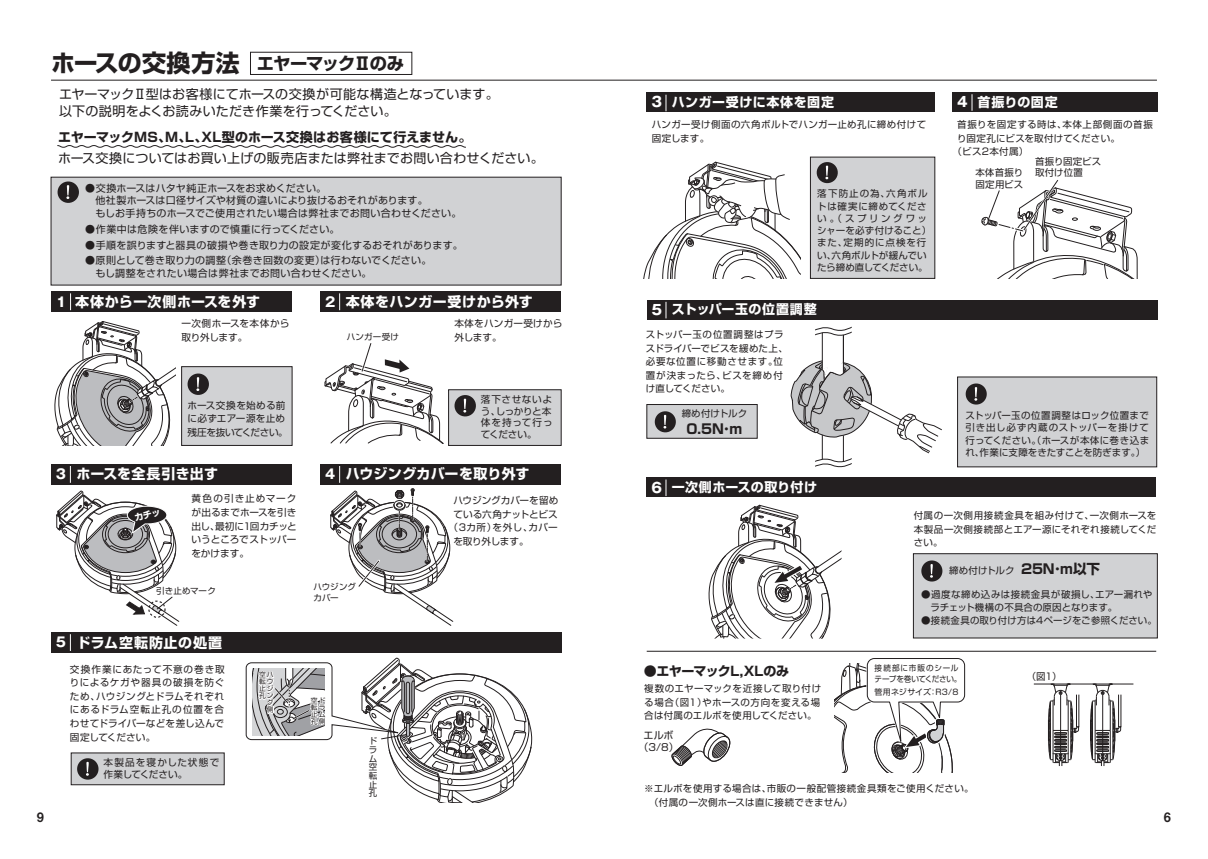
<style>
.page{position:relative;width:1208px;height:859px;background:#fff}
.page>*{position:absolute;margin:0;border:0;box-sizing:border-box;transform-origin:0 0}
.t1{font:700 17.3px "Shin Go Pro";letter-spacing:-.065em;color:#231f20}
.t2{font:700 14px "Shin Go Pro";letter-spacing:.025em;color:#fff}
.t3{font:700 14px "Shin Go Pro";letter-spacing:.06em;color:#fff}
.t4{font:700 13.5px "Shin Go Pro";letter-spacing:-.01em;color:#231f20}
.t5{font:13px/17px "Shin Go Pro";letter-spacing:.01em;color:#231f20}
.t6{font:700 13px "Shin Go Pro";color:#231f20}
.t7{font:700 13px "Shin Go Pro";letter-spacing:.035em;color:#fff}
.t8{font:700 13px "Shin Go Pro";letter-spacing:-.03em;color:#231f20}
.t9{font:700 13px "Shin Go Pro";letter-spacing:.015em;color:#fff}
.t10{font:13px "Midashi Go Pro MB31";color:#231f20}
.t11{font:10px/12.5px "Shin Go Pro";letter-spacing:.02em;color:#231f20}
.t12{font:9.6px/13.6px "Shin Go Pro";letter-spacing:.01em;color:#231f20}
.t13{font:9.6px/11.6px "Shin Go Pro";letter-spacing:.045em;color:#231f20}
.t14{font:9.6px/11.6px "Shin Go Pro";letter-spacing:.035em;color:#231f20}
.t15{font:9.6px "Shin Go Pro";letter-spacing:-.01em;color:#231f20}
.t16{font:9.6px "Shin Go Pro";letter-spacing:-.03em;color:#231f20}
.t17{font:9.5px/13.4px "Shin Go Pro";letter-spacing:.035em;color:#231f20}
.t18{font:9.5px/12.3px "Shin Go Pro";letter-spacing:.055em;color:#231f20}
.t19{font:9.5px "Shin Go Pro";letter-spacing:.015em;color:#231f20}
.t20{font:9.5px "Shin Go Pro";letter-spacing:.065em;color:#231f20}
.t21{font:9.5px "Shin Go Pro";letter-spacing:.005em;color:#231f20}
.t22{font:9.4px/11.3px "Shin Go Pro";letter-spacing:.015em;color:#231f20}
.t23{font:8.5px/8.7px "Shin Go Pro";letter-spacing:.015em;color:#231f20;text-align:justify}
.t24{font:8px/11px "Shin Go Pro";letter-spacing:-.005em;color:#231f20;scale:.95 1}
.t25{font:8px "Shin Go Pro";letter-spacing:.04em;color:#231f20}
.t26{font:6.8px/7px "Shin Go Pro";color:#231f20;text-align:justify}
.s1{font-size:24px}
.s2{font-family:"Gothic MB101 Pro";font-size:13.4px}
.s3{font-family:"Gothic MB101 Pro";font-size:14px}
</style>
<div class="page">
<hr style="left:51px;top:80px;width:1106px;height:1px;background:#231f20">
<div style="left:250px;top:52px;width:162px;height:23px;border:1px solid #231f20"></div>
<div style="left:957px;top:377px;width:200px;height:90px;background:#d1d2d4;border:1px solid #231f20"></div>
<div style="left:810px;top:157px;width:125px;height:122px;background:#d1d2d4;border:1px solid #231f20"></div>
<div style="left:913px;top:553px;width:244px;height:85px;background:#d1d2d4;border:1px solid #231f20"></div>
<div style="left:646px;top:404px;width:111px;height:34px;background:#d1d2d4;border:1px solid #231f20"></div>
<svg style="left:643px;top:162px;width:157px;height:116px"></svg>
<svg style="left:790px;top:326px;width:152px;height:142px"></svg>
<svg style="left:1048px;top:683px;width:31px;height:83px"></svg>
<svg style="left:1090px;top:683px;width:31px;height:83px"></svg>
<hr style="left:1033px;top:684px;width:100px;height:1px;background:#231f20">
<svg style="left:671px;top:728px;width:60px;height:38px"></svg>
<div style="left:952px;top:92px;width:205px;height:20px;background:#231f20"></div>
<div style="left:646px;top:92px;width:288px;height:20px;background:#231f20"></div>
<svg style="left:816px;top:162px;width:22px;height:22px"></svg>
<svg style="left:921px;top:560px;width:22px;height:22px"></svg>
<svg style="left:965px;top:383px;width:22px;height:22px"></svg>
<div style="left:646px;top:300px;width:511px;height:20px;background:#231f20"></div>
<svg style="left:666px;top:95px;width:1px;height:16px"></svg>
<svg style="left:666px;top:302px;width:1px;height:16px"></svg>
<div style="left:646px;top:478px;width:510px;height:19px;background:#231f20"></div>
<svg style="left:666px;top:479px;width:1px;height:17px"></svg>
<svg style="left:971px;top:94px;width:1px;height:17px"></svg>
<svg style="left:654px;top:411px;width:22px;height:22px"></svg>
<svg style="left:708px;top:504px;width:134px;height:134px"></svg>
<hr style="left:646px;top:651px;width:510px;height:1px;background:#231f20">
<svg style="left:834px;top:658px;width:132px;height:114px"></svg>
<svg style="left:981px;top:180px;width:157px;height:98px"></svg>
<svg style="left:54px;top:321px;width:121px;height:125px"></svg>
<svg style="left:245px;top:658px;width:288px;height:145px"></svg>
<div style="left:51px;top:177px;width:510px;height:108px;background:#d1d2d4"></div>
<div style="left:181px;top:366px;width:111px;height:80px;background:#d1d2d4;border:1px solid #231f20"></div>
<div style="left:448px;top:389px;width:113px;height:57px;background:#d1d2d4;border:1px solid #231f20"></div>
<svg style="left:57px;top:181px;width:22px;height:22px"></svg>
<div style="left:51px;top:291px;width:241px;height:20px;background:#231f20"></div>
<svg style="left:70px;top:293px;width:1px;height:17px"></svg>
<div style="left:51px;top:464px;width:241px;height:20px;background:#231f20"></div>
<svg style="left:70px;top:466px;width:1px;height:17px"></svg>
<div style="left:51px;top:632px;width:510px;height:20px;background:#231f20"></div>
<svg style="left:70px;top:634px;width:1px;height:17px"></svg>
<div style="left:320px;top:464px;width:241px;height:20px;background:#231f20"></div>
<svg style="left:330px;top:466px;width:123px;height:160px"></svg>
<div style="left:320px;top:291px;width:241px;height:20px;background:#231f20"></div>
<svg style="left:339px;top:293px;width:1px;height:17px"></svg>
<svg style="left:187px;top:373px;width:22px;height:22px"></svg>
<svg style="left:324px;top:343px;width:120px;height:101px"></svg>
<svg style="left:454px;top:395px;width:22px;height:22px"></svg>
<div style="left:71px;top:753px;width:153px;height:32px;background:#d1d2d4;border:1px solid #231f20"></div>
<svg style="left:77px;top:758px;width:22px;height:22px"></svg>
<svg style="left:57px;top:145px;width:409px;height:3px"></svg>
<svg style="left:56px;top:491px;width:124px;height:135px"></svg>
<h1 class="t1" style="left:51px;top:50px;width:355px"><span class="s1">ホースの交換方法</span> エヤーマックⅡのみ</h1>
<h3 class="t5" style="left:59px;top:84px;width:441px">エヤーマックⅡ型はお客様にてホースの交換が可能な構造となっています。以下の説明をよくお読みいただき作業を行ってください。</h3>
<h3 class="t6" style="left:58px;top:126px;width:415px">エヤーマックMS、M、L、XL型のホース交換はお客様にて行えません。</h3>
<h3 class="t5" style="left:58px;top:148px;width:487px">ホース交換についてはお買い上げの販売店または弊社までお問い合わせください。</h3>
<p class="t11" style="left:85px;top:181px;width:378px">●交換ホースはハタヤ純正ホースをお求めください。<br>　他社製ホースは口径サイズや材質の違いにより抜けるおそれがあります。<br>　もしお手持ちのホースでご使用されたい場合は弊社までお問い合わせください。</p>
<p class="t11" style="left:85px;top:221px;width:256px">●作業中は危険を伴いますので慎重に行ってください。</p>
<p class="t11" style="left:85px;top:237px;width:379px">●手順を誤りますと器具の破損や巻き取り力の設定が変化するおそれがあります。</p>
<p class="t11" style="left:85px;top:253px;width:348px">●原則として巻き取り力の調整（余巻き回数の変更）は行わないでください。　もし調整をされたい場合は弊社までお問い合わせください。</p>
<h2 class="t2" style="left:56px;top:290px;width:206px"><span class="s2">1</span> 本体から一次側ホースを外す</h2>
<p class="t12" style="left:182px;top:316px;width:109px">一次側ホースを本体から取り外します。</p>
<h2 class="t2" style="left:325px;top:290px;width:209px"><span class="s2">2</span> 本体をハンガー受けから外す</h2>
<p class="t12" style="left:454px;top:316px;width:109px">本体をハンガー受けから外します。</p>
<p class="t23" style="left:347px;top:332px;width:54px">ハンガー受け</p>
<p class="t12" style="left:187px;top:397px;width:102px">ホース交換を始める前に必ずエアー源を止め残圧を抜いてください。</p>
<p class="t14" style="left:481px;top:393px;width:73px">落下させないよう、しっかりと本体を持って行ってください。</p>
<h2 class="t2" style="left:56px;top:462px;width:164px"><span class="s2">3</span> ホースを全長引き出す</h2>
<h2 class="t2" style="left:325px;top:462px;width:206px"><span class="s2">4</span> ハウジングカバーを取り外す</h2>
<p class="t12" style="left:191px;top:491px;width:107px;text-align:justify">黄色の引き止めマークが出るまでホースを引き出し、最初に1回カチッというところでストッパーをかけます。</p>
<p class="t15" style="left:453px;top:493px;width:107px">ハウジングカバーを留め</p>
<p class="t12" style="left:453px;top:506px;width:106px">ている六角ナットとビス</p>
<p class="t13" style="left:448px;top:521px;width:111px">（3カ所）を外し、カバー</p>
<p class="t16" style="left:453px;top:533px;width:77px">を取り外します。</p>
<p class="t23" style="left:156px;top:586px;width:61px">引き止めマーク</p>
<h2 class="t3" style="left:56px;top:631px;width:167px"><span class="s2">5</span> ドラム空転防止の処置</h2>
<p class="t12" style="left:70px;top:661px;width:156px;text-align:justify">交換作業にあたって不意の巻き取りによるケガや器具の破損を防ぐため、ハウジングとドラムそれぞれにあるドラム空転止孔の位置を合わせてドライバーなどを差し込んで固定してください。</p>
<p class="t13" style="left:104px;top:756px;width:117px">本製品を寝かした状態で作業してください。</p>
<p class="t26" style="left:259px;top:670px;width:16px;text-align:right">空ハ転ウ止ジ孔ング側</p>
<p class="t23" style="left:313px;top:581px;width:44px;line-height:10.2px">ハウジングカバー</p>
<p class="t26" style="left:311px;top:696px;width:16px">空ド転ラ止ム孔側</p>
<p class="t23" style="left:369px;top:735px;width:10px">ドラム空転止孔</p>
<h3 class="t7" style="left:651px;top:92px;width:184px"><span class="s3">3</span> ハンガー受けに本体を固定</h3>
<h3 class="t7" style="left:957px;top:92px;width:102px"><span class="s3">4</span> 首振りの固定</h3>
<p class="t17" style="left:652px;top:117px;width:276px">ハンガー受け側面の六角ボルトでハンガー止め孔に締め付けて固定します。</p>
<p class="t18" style="left:817px;top:186px;width:116px">落下防止の為、六角ボルトは確実に締めてください。（スプリングワッシャーを必ず付けること）また、定期的に点検を行い、六角ボルトが緩んでいたら締め直してください。</p>
<h3 class="t7" style="left:651px;top:299px;width:167px"><span class="s3">5</span> ストッパー玉の位置調整</h3>
<p class="t17" style="left:645px;top:327px;width:144px">ストッパー玉の位置調整はプラスドライバーでビスを緩めた上、必要な位置に移動させます。位置が決まったら、ビスを締め付け直してください。</p>
<p class="t21" style="left:682px;top:406px;width:67px">締め付けトルク</p>
<h3 class="t4" style="left:686px;top:418px;width:57px">0.5N･m</h3>
<h3 class="t9" style="left:651px;top:477px;width:167px"><span class="s3">6</span> 一次側ホースの取り付け</h3>
<p class="t20" style="left:957px;top:117px;width:197px">首振りを固定する時は、本体上部側面の首振</p>
<p class="t17" style="left:957px;top:130px;width:164px">り固定孔にビスを取付けてください。</p>
<p class="t17" style="left:952px;top:144px;width:77px">（ビス2本付属）</p>
<p class="t22" style="left:1035px;top:155px;width:67px">首振り固定ビス取付け位置</p>
<p class="t22" style="left:975px;top:166px;width:49px">本体首振り固定用ビス</p>
<p class="t17" style="left:965px;top:408px;width:185px;line-height:12.3px;text-align:justify">ストッパー玉の位置調整はロック位置まで引き出し必ず内蔵のストッパーを掛けて行ってください。（ホースが本体に巻き込まれ、作業に支障をきたすことを防ぎます。）</p>
<p class="t17" style="left:913px;top:508px;width:244px;text-align:justify">付属の一次側用接続金具を組み付けて、一次側ホースを本製品一次側接続部とエアー源にそれぞれ接続してください。</p>
<p class="t21" style="left:949px;top:563px;width:67px">締め付けトルク</p>
<h3 class="t4" style="left:1021px;top:558px;width:80px">25N･m以下</h3>
<h3 class="t8" style="left:644px;top:661px;width:147px">●エヤーマックL,XLのみ</h3>
<p class="t17" style="left:644px;top:681px;width:178px;text-align:justify">複数のエヤーマックを近接して取り付ける場合（図1）やホースの方向を変える場合は付属のエルボを使用してください。</p>
<p class="t11" style="left:638px;top:729px;width:42px;line-height:11.4px;text-align:center">エルボ（3/8）</p>
<p class="t17" style="left:921px;top:586px;width:233px">●過度な締め込みは接続金具が破損し、エアー漏れや　ラチェット機構の不具合の原因となります。</p>
<p class="t19" style="left:921px;top:613px;width:237px">●接続金具の取り付け方は4ページをご参照ください。</p>
<p class="t24" style="left:874px;top:661px;width:93px">接続部に市販のシールテープを巻いてください。</p>
<p class="t25" style="left:874px;top:685px;width:86px">管用ネジサイズ：R3/8</p>
<p class="t17" style="left:1026px;top:668px;width:36px">（図1）</p>
<p class="t17" style="left:644px;top:781px;width:331px">※エルボを使用する場合は、市販の一般配管接続金具類をご使用ください。　（付属の一次側ホースは直に接続できません）</p>
<h3 class="t10" style="left:37px;top:806px;width:9px">9</h3>
<h3 class="t10" style="left:1164px;top:806px;width:9px">6</h3>
</div>
